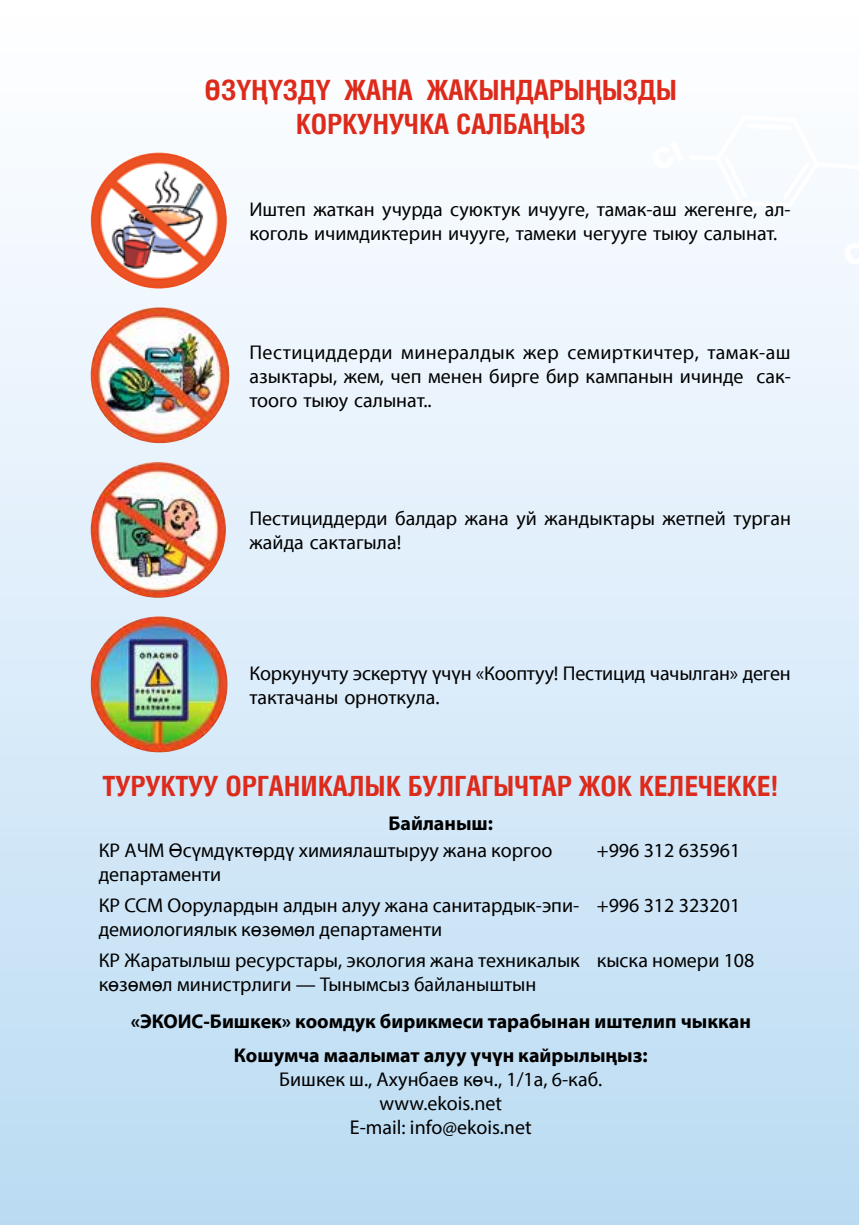
<style>
.page{position:relative;width:859px;height:1225px;background:#fff}
.page>*{position:absolute;margin:0;border:0;box-sizing:border-box;transform-origin:0 0}
.t1{font:700 28px "Hebar Cond Kyrg";color:#dd2a1b}
.t2{font:20px/24px "Myriad Pro Regular Kyrg";color:#000}
.t3{font:20px/34px "Myriad Pro Bold Kyrg";color:#000;text-align:center}
.t4{font:20px "Myriad Pro";color:#000}
.t5{font:700 20px "Myriad Pro";color:#000}
.s1{font-family:"Myriad Pro"}
</style>
<div class="page">
<div style="left:0;top:0;width:859px;height:1225px;background:linear-gradient(to bottom,#fff,#bbdcf3)"></div>
<svg style="left:653px;top:14px;width:206px;height:250px"></svg>
<img style="left:91px;top:616px;width:137px;height:136px;border-radius:68px">
<img style="left:91px;top:153px;width:136px;height:136px;border-radius:68px">
<img style="left:91px;top:307px;width:138px;height:136px">
<img style="left:91px;top:462px;width:135px;height:136px;border-radius:68px">
<h1 class="t1" style="left:205px;top:76px;width:144px">ªЗ¯Ў¯ЗД¯ ЖАНАЖАК</h1>
<h1 class="t1" style="left:478px;top:76px;width:200px">ЫНДАРЫЎЫЗДЫ</h1>
<h1 class="t1" style="left:296px;top:110px;width:17px">КОРКУНУ</h1>
<h1 class="t1" style="left:404px;top:110px;width:84px">ЧКА САЛБА</h1>
<h1 class="t1" style="left:533px;top:110px;width:55px">ЎЫЗ</h1>
<p class="t2" style="left:249px;top:197px;width:543px">Иштеп жаткан учурда суюктук ичууге, тамак-аш жегенге, ал&shy;коголь ичимдиктерин ичууге, тамеки чегууге тыюу салынат.</p>
<p class="t2" style="left:249px;top:340px;width:543px;text-align:justify">Пестициддерди минералдык жер семирткичтер, тамак-аш азыктары, жем, чеп менен бирге бир кампанын ичинде сак&shy;тоого тыюу салынат.<span class="s1">.</span></p>
<p class="t2" style="left:249px;top:506px;width:543px">Пестициддерди балдар жана уй жандыктары жетпей турган жайда сактагыла!</p>
<p class="t2" style="left:249px;top:661px;width:543px">Коркунучту эскертүү үчүн «Кооптуу! Пестицид чачылган» деген тактачаны орноткула.</p>
<h1 class="t1" style="left:103px;top:771px;width:29px">ТУРУК</h1>
<h1 class="t1" style="left:176px;top:771px;width:66px">ТУУ ОРГАНИКАЛ</h1>
<h1 class="t1" style="left:364px;top:771px;width:59px">ЫК БУЛГАГ</h1>
<h1 class="t1" style="left:493px;top:771px;width:105px">ЫЧТАР ЖОК</h1>
<h1 class="t1" style="left:639px;top:771px;width:16px">КЕЛЕ</h1>
<h1 class="t1" style="left:698px;top:771px;width:30px">ЧЕККЕ</h1>
<h1 class="t1" style="left:770px;top:771px;width:10px">!</h1>
<p class="t5" style="left:388px;top:810px;width:106px">Байланыш:</p>
<p class="t2" style="left:99px;top:838px;width:455px">КР АЧМ Өсүмдүктөрдү химиялаштыруу жана коргоо департаменти</p>
<p class="t4" style="left:597px;top:838px;width:145px">+996 312 635961</p>
<p class="t2" style="left:99px;top:893px;width:482px">КР ССМ Оорулардын алдын алуу жана санитардык-эпи&shy;демиологиялык көзөмөл департаменти</p>
<p class="t4" style="left:597px;top:893px;width:145px">+996 312 323201</p>
<p class="t2" style="left:99px;top:948px;width:483px">КР Жаратылыш ресурстары, экология жана техникалык көзөмөл министрлиги — Тынымсыз байланыштын</p>
<p class="t2" style="left:597px;top:948px;width:159px">кыска номери <span class="s1">108</span></p>
<p class="t3" style="left:131px;top:1003px;width:622px">«ЭКОИС-Бишкек» коомдук бирикмеси тарабынан иштелип чыккан<br>Кошумча маалымат алуу үчүн кайрылыңыз:</p>
<p class="t2" style="left:279px;top:1067px;width:325px;text-align:center">Бишкек ш., Ахунбаев көч., 1/1а, 6-каб. www.ekois.net</p>
<p class="t4" style="left:350px;top:1115px;width:183px">E-mail: info@ekois.net</p>
</div>
